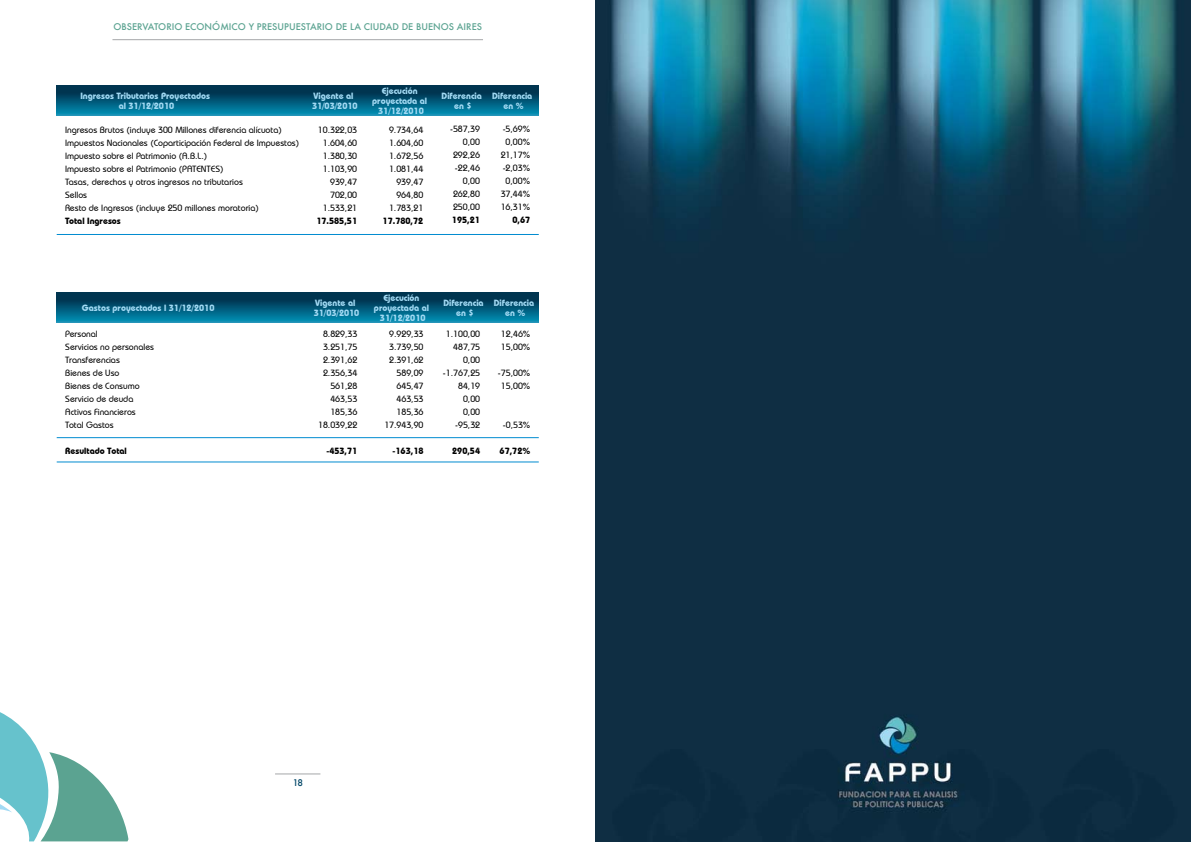
<style>
.page{position:relative;width:1191px;height:842px;background:#fff}
.page>*{position:absolute;margin:0;border:0;box-sizing:border-box;transform-origin:0 0}
.t1{font:500 9px/13px "Bauhaus IT Cby BT";color:#000;text-align:right}
.t2{font:700 9px/10px "Bauhaus IT Cby BT";color:#a2daf4;text-align:center}
.t3{font:700 9px "Bauhaus IT Cby BT";color:#000}
.t4{font:500 9px "Futura";color:#5ba391}
.t5{font:500 9px "Futura";color:#004667}
</style>
<div class="page">
<hr style="left:275px;top:774px;width:45px;height:1px;background:#a5a6a8">
<hr style="left:112px;top:40px;width:371px;height:1px;background:#a5a6a8">
<svg style="left:0;top:712px;width:128px;height:129px"></svg>
<div style="left:57px;top:85px;width:482px;height:30px;background:linear-gradient(to bottom,#00213a,#0188ad)"></div>
<div style="left:57px;top:292px;width:482px;height:30px;background:linear-gradient(to bottom,#00213a,#0188ad)"></div>
<hr style="left:57px;top:234px;width:482px;height:1px;background:#008bd0">
<hr style="left:57px;top:462px;width:482px;height:1px;background:#008bd0">
<hr style="left:57px;top:437px;width:482px;height:1px;background:#008bd0">
<img style="left:595px;top:0;width:596px;height:842px">
<p class="t4" style="left:113px;top:21px;width:370px">OBSERVATORIO ECONÓMICO Y PRESUPUESTARIO DE LA CIUDAD DE BUENOS AIRES</p>
<p class="t2" style="left:80px;top:91px;width:131px">Ingresos Tributarios Proyectados al 31/12/2010</p>
<p class="t2" style="left:312px;top:91px;width:47px;text-align:left">Vigente al<br>31/03/2010</p>
<p class="t2" style="left:372px;top:86px;width:56px">Ejecución proyectada al<br>31/12/2010</p>
<p class="t2" style="left:441px;top:91px;width:42px">Diferencia en $</p>
<p class="t2" style="left:492px;top:91px;width:42px">Diferencia en %</p>
<p class="t1" style="left:65px;top:123px;width:236px;text-align:left">Ingresos Brutos (incluye 300 Millones diferencia alícuota)<br>Impuestos Nacionales (Coparticipación Federal de Impuestos)<br>Impuesto sobre el Patrimonio (A.B.L.)<br>Impuesto sobre el Patrimonio (PATENTES)<br>Tasas, derechos y otros ingresos no tributarios<br>Sellos<br>Resto de Ingresos (incluye 250 millones moratoria)</p>
<p class="t3" style="left:65px;top:215px;width:57px">Total Ingresos</p>
<p class="t1" style="left:318px;top:123px;width:41px">10.322,03<br>1.604,60<br>1.380,30<br>1.103,90<br>939,47<br>702,00<br>1.533,21</p>
<p class="t3" style="left:316px;top:215px;width:42px">17.585,51</p>
<p class="t1" style="left:389px;top:123px;width:36px">9.734,64<br>1.604,60<br>1.672,56<br>1.081,44<br>939,47<br>964,80<br>1.783,21</p>
<p class="t3" style="left:382px;top:215px;width:42px">17.780,72</p>
<p class="t1" style="left:450px;top:123px;width:31px">-587,39<br>0,00<br>292,26 -22,46<br>0,00<br>262,80<br>250,00</p>
<p class="t3" style="left:452px;top:215px;width:29px">195,21</p>
<p class="t1" style="left:501px;top:123px;width:31px;text-align:center">-5,69%<br>0,00%<br>21,17% -2,03%<br>0,00%<br>37,44%<br>16,31%</p>
<p class="t3" style="left:512px;top:215px;width:19px">0,67</p>
<p class="t2" style="left:82px;top:303px;width:134px">Gastos proyectados l 31/12/2010</p>
<p class="t2" style="left:314px;top:298px;width:47px;text-align:left">Vigente al<br>31/03/2010</p>
<p class="t2" style="left:374px;top:293px;width:56px">Ejecución proyectada al<br>31/12/2010</p>
<p class="t2" style="left:443px;top:298px;width:42px">Diferencia en $</p>
<p class="t2" style="left:494px;top:298px;width:42px">Diferencia en %</p>
<p class="t1" style="left:65px;top:327px;width:90px;text-align:left">Personal<br>Servicios no personales<br>Transferencias<br>Bienes de Uso<br>Bienes de Consumo<br>Servicio de deuda<br>Activos Financieros<br>Total Gastos</p>
<p class="t3" style="left:65px;top:445px;width:63px">Resultado Total</p>
<p class="t1" style="left:318px;top:327px;width:41px">8.829,33<br>3.251,75<br>2.391,62<br>2.356,34<br>561,28<br>463,53<br>185,36<br>18.039,22</p>
<p class="t3" style="left:326px;top:445px;width:32px">-453,71</p>
<p class="t1" style="left:384px;top:327px;width:41px">9.929,33<br>3.739,50<br>2.391,62<br>589,09<br>645,47<br>463,53<br>185,36<br>17.943,90</p>
<p class="t3" style="left:392px;top:445px;width:32px">-163,18</p>
<p class="t1" style="left:443px;top:327px;width:39px">1.100,00<br>487,75<br>0,00 -1.767,25<br>84,19<br>0,00<br>0,00 -95,32</p>
<p class="t3" style="left:452px;top:445px;width:29px">290,54</p>
<p class="t1" style="left:501px;top:327px;width:31px;text-align:left">12,46%<br>15,00%</p>
<p class="t1" style="left:498px;top:366px;width:34px;text-align:center">-75,00%<br>15,00%</p>
<p class="t1" style="left:503px;top:418px;width:29px">-0,53%</p>
<p class="t3" style="left:499px;top:445px;width:32px">67,72%</p>
<p class="t5" style="left:293px;top:777px;width:12px">18</p>
</div>
